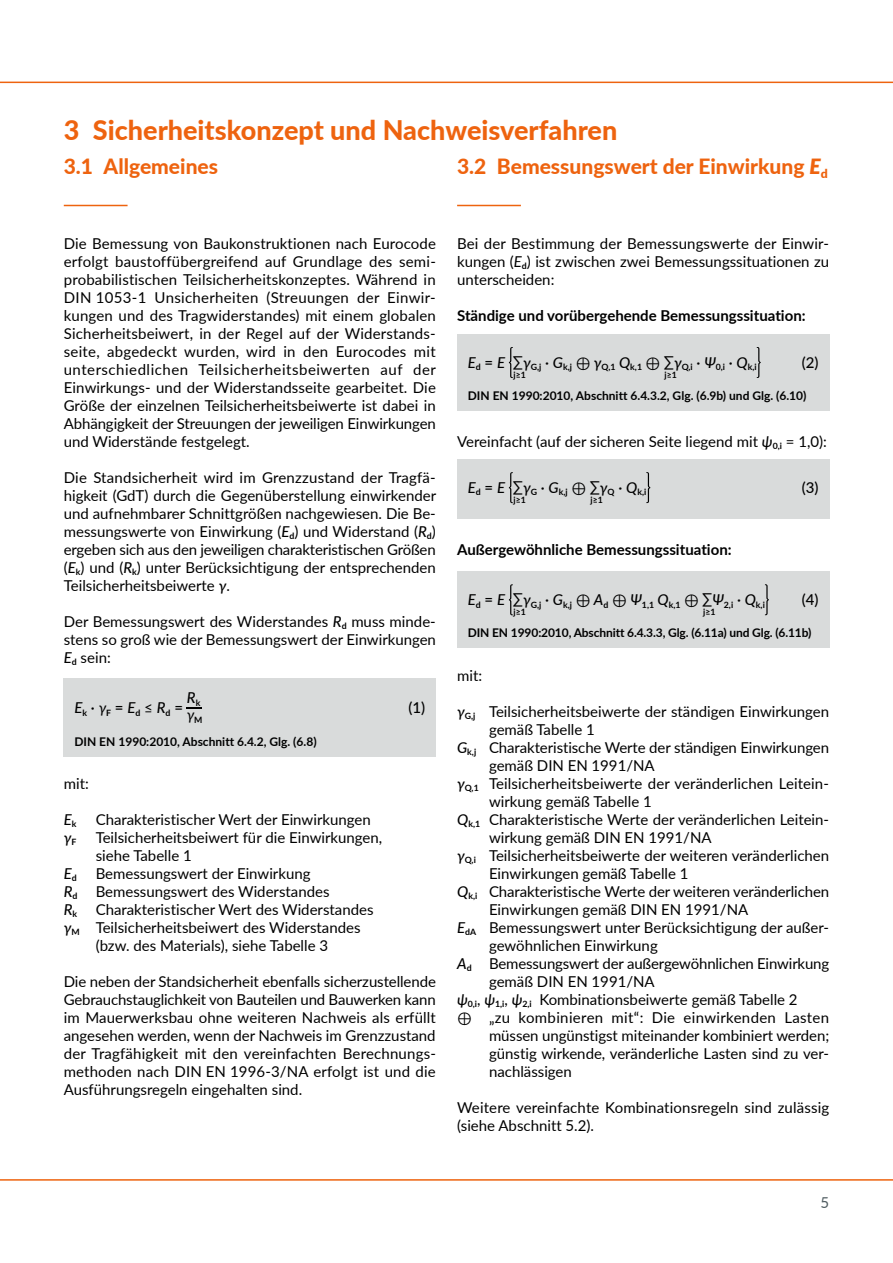
<style>
.page{position:relative;width:893px;height:1263px;background:#fff}
.page>*{position:absolute;margin:0;border:0;box-sizing:border-box;transform-origin:0 0}
.t1{font:900 27px "Lato";color:#ee630f}
.t2{font:900 21px "Lato";color:#ee630f}
.t3{font:15px/18px "Lato";color:#000;text-align:justify}
.t4{font:700 15px "Lato";color:#000}
.t5{font:15px "Lato";letter-spacing:.02em;color:#000}
.t6{font:500 15px "Lato";color:#000}
.t7{font:italic 500 15px "Lato";color:#000}
.t8{font:15px "Lato";color:#505d61}
.t9{font:700 12px "Lato";color:#000}
.t10{font:700 8.7px/16.8px "Lato";color:#000}
.s1{font-weight:800;font-style:italic}
.s2{font-weight:500;font-style:italic}
.s3{font-weight:500;font-style:italic;font-size:15px}
.s4{font-weight:400;font-style:italic;font-size:15px}
.s5{font-style:italic}
.s6{font-family:"Cambria Math"}
</style>
<div class="page">
<hr style="left:0;top:1179px;width:893px;height:2px;background:#ee630f">
<hr style="left:0;top:82px;width:893px;height:1px;background:#ee630f">
<div style="left:64px;top:678px;width:372px;height:78px;background:#d9dbdb"></div>
<svg style="left:187px;top:708px;width:15px;height:1px"></svg>
<hr style="left:64px;top:205px;width:64px;height:1px;background:#ee630f">
<div style="left:457px;top:334px;width:372px;height:77px;background:#d9dbdb"></div>
<svg style="left:509px;top:347px;width:4px;height:31px"></svg>
<svg style="left:757px;top:347px;width:4px;height:31px"></svg>
<div style="left:457px;top:459px;width:372px;height:60px;background:#d9dbdb"></div>
<svg style="left:509px;top:472px;width:4px;height:31px"></svg>
<svg style="left:646px;top:472px;width:4px;height:31px"></svg>
<div style="left:457px;top:571px;width:372px;height:77px;background:#d9dbdb"></div>
<svg style="left:509px;top:584px;width:4px;height:31px"></svg>
<svg style="left:765px;top:584px;width:4px;height:31px"></svg>
<hr style="left:457px;top:205px;width:64px;height:1px;background:#ee630f">
<h1 class="t1" style="left:64px;top:110px;width:555px">3 Sicherheitskonzept und Nachweisverfahren</h1>
<h2 class="t2" style="left:64px;top:150px;width:156px">3.1 Allgemeines</h2>
<h2 class="t2" style="left:457px;top:150px;width:372px">3.2 Bemessungswert der Einwirkung <span class="s1">E</span><sub>d</sub></h2>
<p class="t3" style="left:64px;top:234px;width:374px">Die Bemessung von Baukonstruktionen nach Eurocode erfolgt baustoffübergreifend auf Grundlage des semi&shy;probabilistischen Teilsicherheitskonzeptes. Während in DIN 1053-1 Unsicherheiten (Streuungen der Einwir&shy;kungen und des Tragwiderstandes) mit einem globalen Sicherheitsbeiwert, in der Regel auf der Widerstands&shy;seite, abgedeckt wurden, wird in den Eurocodes mit unterschiedlichen Teilsicherheitsbeiwerten auf der Einwirkungs- und der Widerstandsseite gearbeitet. Die Größe der einzelnen Teilsicherheitsbeiwerte ist dabei in Abhängigkeit der Streuungen der jeweiligen Einwirkungen und Widerstände festgelegt.</p>
<p class="t3" style="left:64px;top:468px;width:374px">Die Standsicherheit wird im Grenzzustand der Tragfä&shy;higkeit (GdT) durch die Gegenüberstellung einwirkender und aufnehmbarer Schnittgrößen nachgewiesen. Die Be&shy;messungswerte von Einwirkung (<span class="s2">E</span><sub>d</sub>) und Widerstand (<span class="s2">R</span><sub>d</sub>) ergeben sich aus den jeweiligen charakteristischen Größen (<span class="s2">E</span><sub>k</sub>) und (<span class="s2">R</span><sub>k</sub>) unter Berücksichtigung der entsprechenden Teilsicherheitsbeiwerte <span class="s2">γ</span>.</p>
<p class="t3" style="left:64px;top:612px;width:374px">Der Bemessungswert des Widerstandes <span class="s2">R</span><sub>d</sub> muss minde&shy;stens so groß wie der Bemessungswert der Einwirkungen <span class="s2">E</span><sub>d</sub> sein:</p>
<p class="t10" style="left:74px;top:704px;width:110px"><sup>E</sup>k <sup>∙</sup> <sup>γ</sup>F <sup>=</sup> <sup>E</sup>d <sup>≤</sup> <sup>R</sup>d <sup>=</sup></p>
<p class="t10" style="left:187px;top:691px;width:17px"><span class="s3">R</span>k <span class="s4">γ</span>M</p>
<p class="t6" style="left:408px;top:697px;width:18px">(1)</p>
<p class="t9" style="left:74px;top:733px;width:244px">DIN EN 1990:2010, Abschnitt 6.4.2, Glg. (6.8)</p>
<p class="t3" style="left:64px;top:774px;width:27px">mit:</p>
<p class="t7" style="left:64px;top:808px;width:14px">E<sub>k</sub></p>
<p class="t3" style="left:96px;top:810px;width:277px">Charakteristischer Wert der Einwirkungen</p>
<p class="t7" style="left:64px;top:826px;width:14px">γ<sub>F</sub></p>
<p class="t3" style="left:96px;top:828px;width:288px">Teilsicherheitsbeiwert für die Einwirkungen, siehe Tabelle 1</p>
<p class="t7" style="left:64px;top:862px;width:15px">E<sub>d</sub></p>
<p class="t3" style="left:96px;top:864px;width:216px">Bemessungswert der Einwirkung</p>
<p class="t3" style="left:64px;top:882px;width:267px"><span class="s2">R</span><sub>d</sub> Bemessungswert des Widerstandes</p>
<p class="t3" style="left:64px;top:900px;width:311px"><span class="s2">R</span><sub>k</sub> Charakteristischer Wert des Widerstandes</p>
<p class="t3" style="left:64px;top:918px;width:298px"><span class="s2">γ</span><sub>M</sub> Teilsicherheitsbeiwert des Widerstandes</p>
<p class="t3" style="left:96px;top:936px;width:234px">(bzw. des Materials), siehe Tabelle 3</p>
<p class="t3" style="left:64px;top:972px;width:374px">Die neben der Standsicherheit ebenfalls sicherzustellende Gebrauchstauglichkeit von Bauteilen und Bauwerken kann im Mauerwerksbau ohne weiteren Nachweis als erfüllt angesehen werden, wenn der Nachweis im Grenzzustand der Tragfähigkeit mit den vereinfachten Berechnungs&shy;methoden nach DIN EN 1996-3/NA erfolgt ist und die Ausführungsregeln eingehalten sind.</p>
<p class="t3" style="left:457px;top:234px;width:374px">Bei der Bestimmung der Bemessungswerte der Einwir&shy;kungen (<span class="s5">E</span><sub>d</sub>) ist zwischen zwei Bemessungssituationen zu unterscheiden:</p>
<p class="t4" style="left:457px;top:304px;width:350px">Ständige und vorübergehende Bemessungssituation:</p>
<p class="t10" style="left:468px;top:358px;width:290px"><sup>E</sup>d <sup>=</sup> <sup>E</sup> <sup>∑</sup><sup>γ</sup>G,j <sup>∙</sup> <sup>G</sup>k,j <sup>⊕</sup> <sup>γ</sup>Q,1 <sup>Q</sup>k,1 <sup>⊕</sup> <sup>∑</sup><sup>γ</sup>Q,i <sup>∙</sup> <sup>Ψ</sup>0,i <sup>∙</sup> <sup>Q</sup>k,i</p>
<p class="t6" style="left:802px;top:351px;width:18px">(2)</p>
<p class="t9" style="left:468px;top:387px;width:340px">DIN EN 1990:2010, Abschnitt 6.4.3.2, Glg. (6.9b) und Glg. (6.10)</p>
<p class="t10" style="left:513px;top:366px;width:14px">j≥1</p>
<p class="t10" style="left:665px;top:366px;width:14px">j≥1</p>
<p class="t3" style="left:457px;top:432px;width:371px">Vereinfacht (auf der sicheren Seite liegend mit <span class="s2">ψ</span><sub>0,i</sub> = 1,0):</p>
<p class="t10" style="left:468px;top:483px;width:180px"><sup>E</sup>d <sup>=</sup> <sup>E</sup> <sup>∑</sup><sup>γ</sup>G <sup>∙</sup> <sup>G</sup>k,j <sup>⊕</sup> <sup>∑</sup><sup>γ</sup>Q <sup>∙</sup> <sup>Q</sup>k,i</p>
<p class="t6" style="left:802px;top:477px;width:18px">(3)</p>
<p class="t10" style="left:513px;top:491px;width:14px">j≥1</p>
<p class="t10" style="left:590px;top:491px;width:14px">j≥1</p>
<p class="t4" style="left:457px;top:538px;width:276px">Außergewöhnliche Bemessungssituation:</p>
<p class="t10" style="left:468px;top:596px;width:299px"><sup>E</sup>d <sup>=</sup> <sup>E</sup> <sup>∑</sup><sup>γ</sup>G,j <sup>∙</sup> <sup>G</sup>k,j <sup>⊕</sup> <sup>A</sup>d <sup>⊕</sup> <sup>Ψ</sup>1,1 <sup>Q</sup>k,1 <sup>⊕</sup> <sup>∑</sup><sup>Ψ</sup>2,i <sup>∙</sup> <sup>Q</sup>k,i</p>
<p class="t6" style="left:802px;top:589px;width:18px">(4)</p>
<p class="t9" style="left:468px;top:624px;width:345px">DIN EN 1990:2010, Abschnitt 6.4.3.3, Glg. (6.11a) und Glg. (6.11b)</p>
<p class="t10" style="left:513px;top:603px;width:14px">j≥1</p>
<p class="t10" style="left:703px;top:603px;width:14px">j≥1</p>
<p class="t3" style="left:457px;top:666px;width:27px">mit:</p>
<p class="t3" style="left:457px;top:702px;width:374px"><span class="s2">γ</span><sub>G,j</sub> Teilsicherheitsbeiwerte der ständigen Einwirkungen</p>
<p class="t3" style="left:489px;top:720px;width:107px">gemäß Tabelle 1</p>
<p class="t3" style="left:457px;top:738px;width:374px"><span class="s2">G</span><sub>k,j</sub> Charakteristische Werte der ständigen Einwirkungen</p>
<p class="t3" style="left:489px;top:756px;width:167px">gemäß DIN EN 1991/NA</p>
<p class="t3" style="left:457px;top:774px;width:373px"><span class="s2">γ</span><sub>Q,1</sub> Teilsicherheitsbeiwerte der veränderlichen Leitein-</p>
<p class="t3" style="left:489px;top:792px;width:164px">wirkung gemäß Tabelle 1</p>
<p class="t3" style="left:457px;top:810px;width:374px"><span class="s2">Q</span><sub>k,1</sub> Charakteristische Werte der veränderlichen Leitein-</p>
<p class="t3" style="left:489px;top:828px;width:224px">wirkung gemäß DIN EN 1991/NA</p>
<p class="t3" style="left:457px;top:846px;width:374px"><span class="s2">γ</span><sub>Q,i</sub> Teilsicherheitsbeiwerte der weiteren veränderlichen</p>
<p class="t3" style="left:489px;top:864px;width:201px">Einwirkungen gemäß Tabelle 1</p>
<p class="t3" style="left:457px;top:882px;width:374px"><span class="s2">Q</span><sub>k,i</sub> Charakteristische Werte der weiteren veränderlichen</p>
<p class="t3" style="left:489px;top:900px;width:261px">Einwirkungen gemäß DIN EN 1991/NA</p>
<p class="t3" style="left:457px;top:918px;width:374px"><span class="s2">E</span><sub>dA</sub> Bemessungswert unter Berücksichtigung der außer-</p>
<p class="t3" style="left:489px;top:936px;width:170px">gewöhnlichen Einwirkung</p>
<p class="t3" style="left:457px;top:954px;width:374px"><span class="s2">A</span><sub>d</sub> Bemessungswert der außergewöhnlichen Einwirkung</p>
<p class="t3" style="left:489px;top:972px;width:167px">gemäß DIN EN 1991/NA</p>
<p class="t3" style="left:457px;top:990px;width:342px"><span class="s2">ψ</span><sub>0,i</sub>, <span class="s2">ψ</span><sub>1,i</sub>, <span class="s2">ψ</span><sub>2,i</sub> Kombinationsbeiwerte gemäß Tabelle 2</p>
<p class="t5" style="left:457px;top:1007px;width:374px"><span class="s6">⊕</span> „zu kombinieren mit“: Die einwirkenden Lasten</p>
<p class="t3" style="left:489px;top:1026px;width:342px">müssen ungünstigst miteinander kombiniert werden;</p>
<p class="t3" style="left:489px;top:1044px;width:342px">günstig wirkende, veränderliche Lasten sind zu ver-</p>
<p class="t3" style="left:489px;top:1062px;width:84px">nachlässigen</p>
<p class="t3" style="left:457px;top:1098px;width:374px">Weitere vereinfachte Kombinationsregeln sind zulässig (siehe Abschnitt 5.2).</p>
<p class="t8" style="left:820px;top:1191px;width:10px">5</p>
</div>
